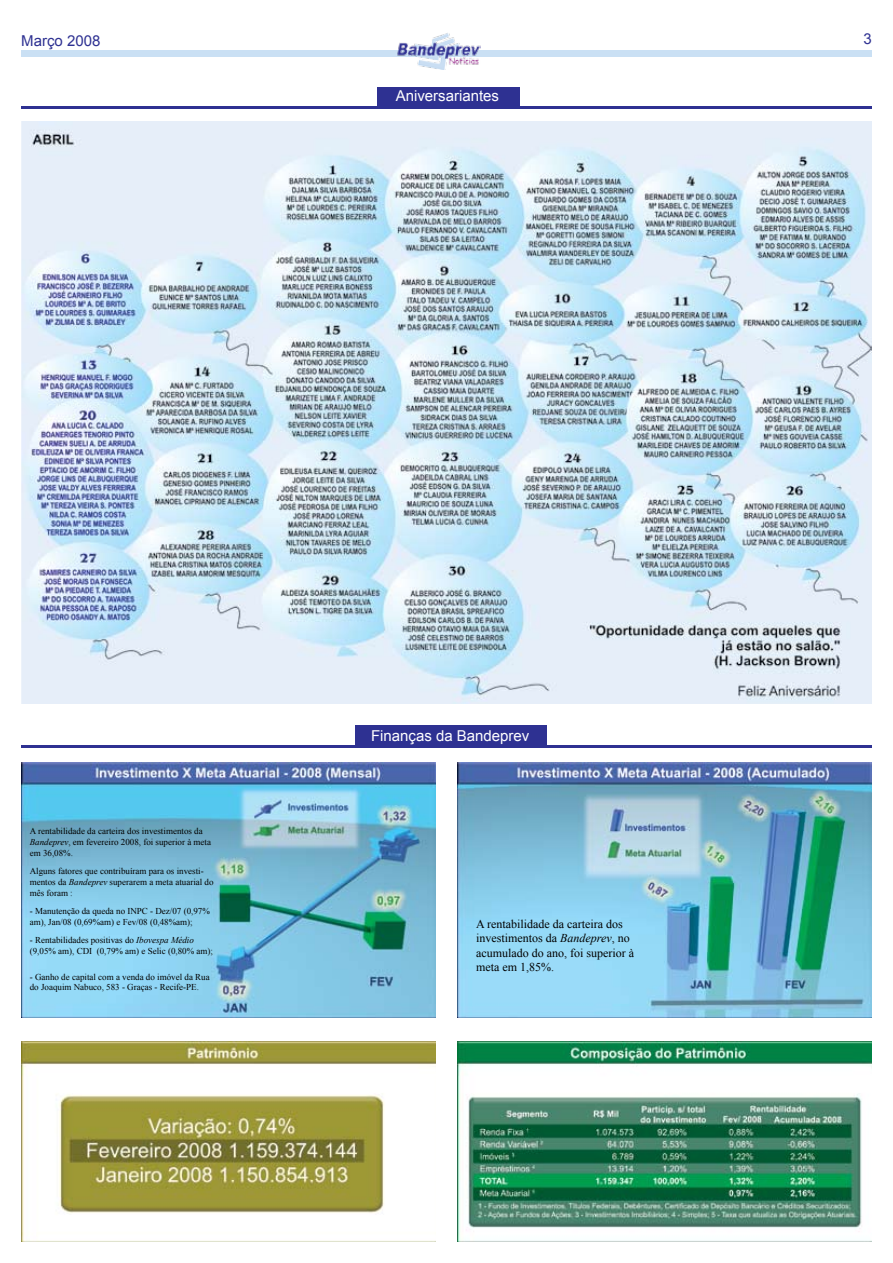
<style>
.page{position:relative;width:893px;height:1263px;background:#fff}
.page>*{position:absolute;margin:0;border:0;box-sizing:border-box;transform-origin:0 0}
.t1{font:15px "Arial";color:#fff}
.t2{font:15px "Arial";color:#2e3192}
.t3{font:12px/14.4px "Times New Roman";color:#000}
.t4{font:9px/10.8px "Times New Roman";color:#000}
.s1{font-style:italic}
</style>
<div class="page">
<div style="left:21px;top:50px;width:851px;height:7px;background:#cae0f4"></div>
<img style="left:397px;top:33px;width:83px;height:36px">
<hr style="left:21px;top:106px;width:851px;height:3px;background:#2e3192">
<div style="left:377px;top:87px;width:143px;height:22px;background:#2e3192"></div>
<img style="left:21px;top:121px;width:851px;height:582px">
<hr style="left:21px;top:746px;width:851px;height:2px;background:#2e3192">
<div style="left:355px;top:726px;width:191px;height:21px;background:#2e3192"></div>
<img style="left:21px;top:762px;width:415px;height:256px">
<img style="left:457px;top:1042px;width:415px;height:200px">
<img style="left:457px;top:762px;width:415px;height:256px">
<img style="left:21px;top:1042px;width:415px;height:200px">
<h1 class="t2" style="left:21px;top:31px;width:81px">Março 2008</h1>
<h1 class="t1" style="left:396px;top:86px;width:105px">Aniversariantes</h1>
<p class="t4" style="left:30px;top:825px;width:183px">A rentabilidade da carteira dos investimentos da<br><span class="s1">Bandeprev</span>, em fevereiro 2008, foi superior à meta em 36,08%.</p>
<p class="t4" style="left:30px;top:865px;width:185px">Alguns fatores que contribuíram para os investi&shy;mentos da <span class="s1">Bandeprev</span> superarem a meta atuarial do mês foram :</p>
<p class="t4" style="left:30px;top:905px;width:182px">- Manutenção da queda no INPC - Dez/07 (0,97% am), Jan/08 (0,69%am) e Fev/08 (0,48%am);</p>
<p class="t4" style="left:30px;top:934px;width:185px">- Rentabilidades positivas do <span class="s1">Ibovespa Médio </span>(9,05% am), CDI (0,79% am) e Selic (0,80% am);</p>
<p class="t4" style="left:30px;top:971px;width:181px">- Ganho de capital com a venda do imóvel da Rua do Joaquim Nabuco, 583 - Graças - Recife-PE.</p>
<h1 class="t1" style="left:371px;top:726px;width:160px">Finanças da Bandeprev</h1>
<h2 class="t3" style="left:476px;top:916px;width:159px">A rentabilidade da carteira dos investimentos da <span class="s1">Bandeprev</span>, no acumulado do ano, foi superior à meta em 1,85%.</h2>
</div>
